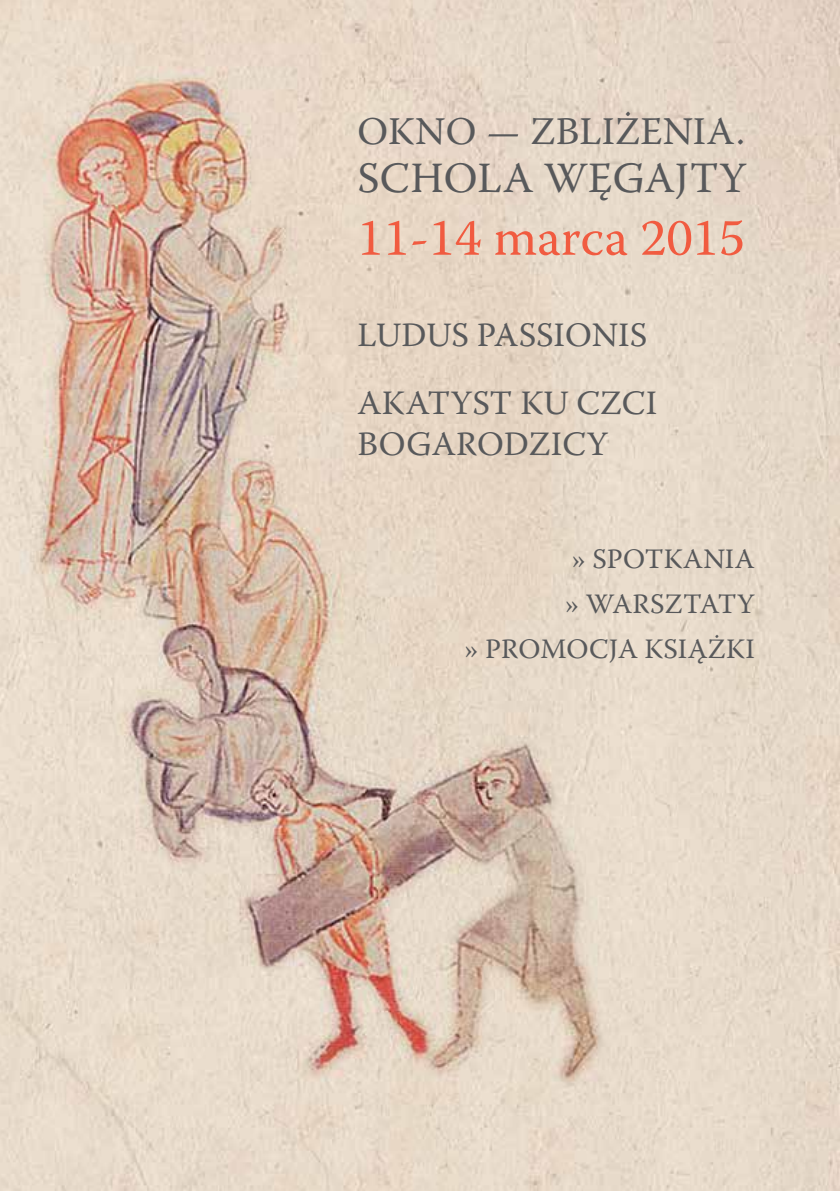
<style>
.page{position:relative;width:840px;height:1191px;background:#fff}
.page>*{position:absolute;margin:0;border:0;box-sizing:border-box;transform-origin:0 0}
.t1{font:52px "Warnock Pro";color:#f15b40}
.t2{font:43px "Warnock Pro";letter-spacing:.01em;color:#58595b}
.t3{font:39px "Warnock Pro";letter-spacing:.01em;color:#58595b}
.t4{font:34px/68.4px "Warnock Pro";letter-spacing:.005em;color:#58595b}
.t5{font:28px/45px "Warnock Pro";color:#58595b;text-align:right}
</style>
<div class="page">
<img style="left:0;top:0;width:839px;height:1191px">
<p class="t3" style="left:357px;top:108px;width:388px">OKNO – ZBLIŻENIA.</p>
<p class="t2" style="left:357px;top:152px;width:390px">SCHOLA WĘGAJTY</p>
<h1 class="t1" style="left:357px;top:206px;width:388px">11-14 marca 2015</h1>
<p class="t4" style="left:357px;top:300px;width:301px">LUDUS PASSIONIS<br>AKATYST KU CZCI</p>
<p class="t4" style="left:357px;top:409px;width:252px">BOGARODZICY</p>
<p class="t5" style="left:464px;top:536px;width:291px">» SPOTKANIA<br>» WARSZTATY<br>» PROMOCJA KSIĄŻKI</p>
</div>
